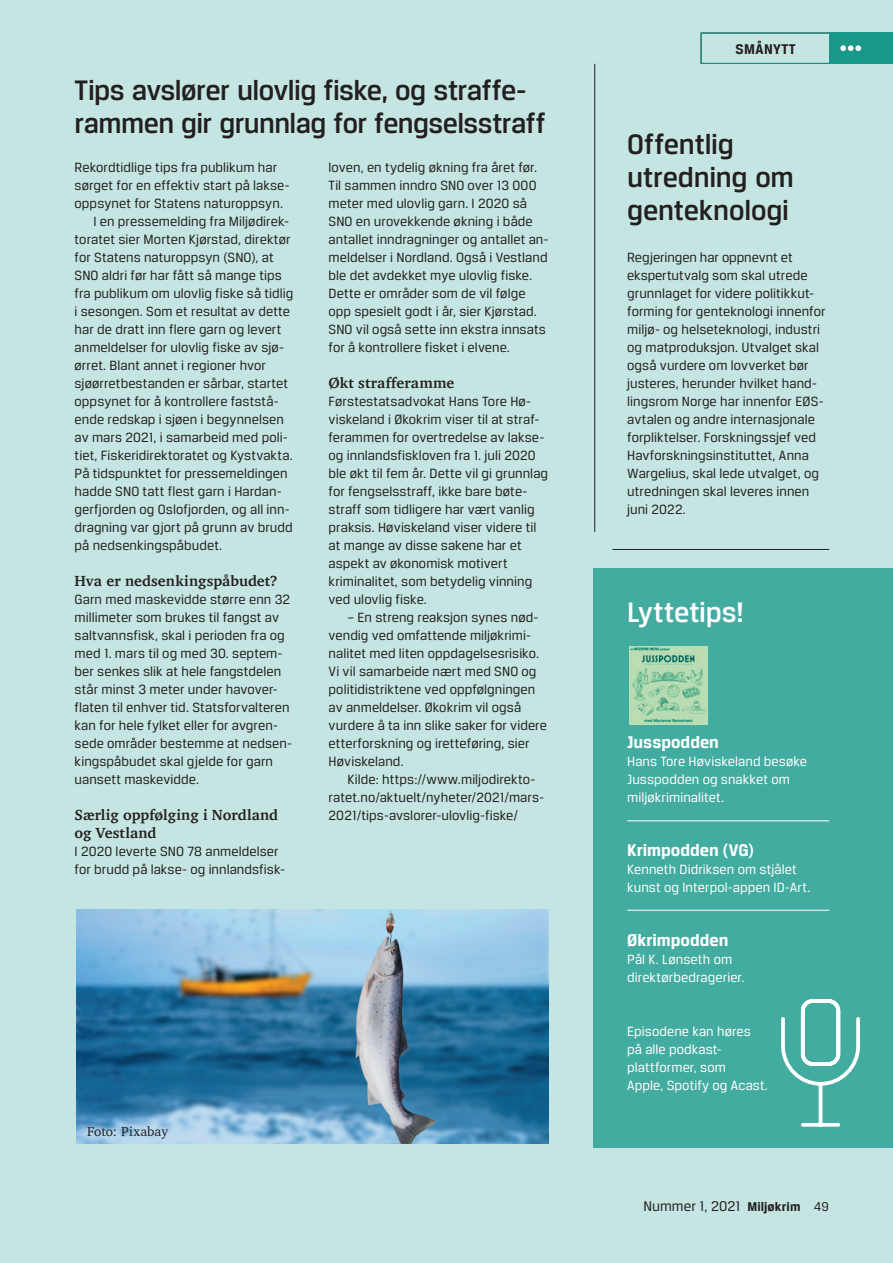
<style>
.page{position:relative;width:893px;height:1263px;background:#c5e5e2}
.page>*{position:absolute;margin:0;border:0;box-sizing:border-box;transform-origin:0 0}
.t1{font:500 30px/33px "Breuer Text";letter-spacing:-.015em;color:#231f20}
.t2{font:500 30px "Breuer Text";letter-spacing:-.01em;color:#fff}
.t3{font:700 18px "Breuer Text";color:#fff}
.t4{font:700 15px/18px "Charter";letter-spacing:.005em;color:#231f20}
.t5{font:15px "Breuer Text";color:#231f20}
.t6{font:700 15px "Breuer Text";letter-spacing:.03em;color:#231f20}
.t7{font:14.25px/18px "Breuer Text";letter-spacing:.005em;color:#231f20}
.t8{font:14.25px/18px "Breuer Text";letter-spacing:.005em;color:#fff}
.t9{font:13.5px "Charter";color:#231f20}
.s1{font-weight:700;font-size:13.5px}
.s2{font-size:13.5px}
</style>
<div class="page">
<div style="left:593px;top:568px;width:300px;height:580px;background:#43aca0"></div>
<div style="left:701px;top:33px;width:129px;height:31px;border:1px solid #18998a"></div>
<div style="left:830px;top:33px;width:63px;height:31px;background:#18998a"></div>
<svg style="left:840px;top:45px;width:21px;height:6px"></svg>
<img style="left:77px;top:910px;width:472px;height:234px">
<hr style="left:594px;top:64px;width:1px;height:468px;background:#231f20">
<img style="left:630px;top:647px;width:77px;height:77px">
<hr style="left:627px;top:820px;width:202px;height:1px;background:#fff">
<hr style="left:627px;top:910px;width:202px;height:1px;background:#fff">
<svg style="left:781px;top:999px;width:79px;height:128px"></svg>
<hr style="left:612px;top:549px;width:217px;height:1px;background:#231f20">
<h1 class="t1" style="left:75px;top:73px;width:472px">Tips avslører ulovlig fiske, og straffe&shy;rammen gir grunnlag for fengselsstraff</h1>
<p class="t7" style="left:75px;top:158px;width:204px">Rekordtidlige tips fra publikum har</p>
<p class="t7" style="left:75px;top:176px;width:217px">sørget for en effektiv start på lakse-</p>
<p class="t7" style="left:75px;top:194px;width:210px">oppsynet for Statens naturoppsyn.</p>
<p class="t7" style="left:94px;top:212px;width:197px">I en pressemelding fra Miljødirek-</p>
<p class="t7" style="left:75px;top:230px;width:218px">toratet sier Morten Kjørstad, direktør</p>
<p class="t7" style="left:75px;top:248px;width:201px">for Statens naturoppsyn (SNO), at</p>
<p class="t7" style="left:75px;top:266px;width:209px">SNO aldri før har fått så mange tips</p>
<p class="t7" style="left:75px;top:284px;width:220px">fra publikum om ulovlig fiske så tidlig</p>
<p class="t7" style="left:75px;top:302px;width:217px">i sesongen. Som et resultat av dette</p>
<p class="t7" style="left:75px;top:320px;width:208px">har de dratt inn flere garn og levert</p>
<p class="t7" style="left:75px;top:338px;width:211px">anmeldelser for ulovlig fiske av sjø-</p>
<p class="t7" style="left:75px;top:356px;width:193px">ørret. Blant annet i regioner hvor</p>
<p class="t7" style="left:75px;top:374px;width:215px">sjøørretbestanden er sårbar, startet</p>
<p class="t7" style="left:75px;top:392px;width:206px">oppsynet for å kontrollere faststå-</p>
<p class="t7" style="left:75px;top:410px;width:211px">ende redskap i sjøen i begynnelsen</p>
<p class="t7" style="left:75px;top:428px;width:215px">av mars 2021, i samarbeid med poli-</p>
<p class="t7" style="left:75px;top:446px;width:220px">tiet, Fiskeridirektoratet og Kystvakta.</p>
<p class="t7" style="left:75px;top:464px;width:215px">På tidspunktet for pressemeldingen</p>
<p class="t7" style="left:75px;top:482px;width:209px">hadde SNO tatt flest garn i Hardan-</p>
<p class="t7" style="left:75px;top:500px;width:217px">gerfjorden og Oslofjorden, og all inn-</p>
<p class="t7" style="left:75px;top:518px;width:220px">dragning var gjort på grunn av brudd</p>
<p class="t7" style="left:75px;top:536px;width:149px">på nedsenkingspåbudet.</p>
<p class="t4" style="left:75px;top:571px;width:204px">Hva er nedsenkingspåbudet?</p>
<p class="t7" style="left:75px;top:590px;width:219px">Garn med maskevidde større enn 32 millimeter som brukes til fangst av saltvannsfisk, skal i perioden fra og med 1. mars til og med 30. septem&shy;ber senkes slik at hele fangstdelen står minst 3 meter under havover&shy;flaten til enhver tid. Statsforvalteren kan for hele fylket eller for avgren&shy;sede områder bestemme at nedsen&shy;kingspåbudet skal gjelde for garn uansett maskevidde.</p>
<p class="t4" style="left:75px;top:805px;width:205px">Særlig oppfølging i Nordland og Vestland</p>
<p class="t7" style="left:75px;top:842px;width:212px">I 2020 leverte SNO 78 anmeldelser for brudd på lakse- og innlandsfisk-</p>
<p class="t7" style="left:329px;top:158px;width:221px">loven, en tydelig økning fra året før.<br>Til sammen inndro SNO over 13 000 meter med ulovlig garn. I 2020 så SNO en urovekkende økning i både antallet inndragninger og antallet an&shy;meldelser i Nordland. Også i Vestland ble det avdekket mye ulovlig fiske.<br>Dette er områder som de vil følge opp spesielt godt i år, sier Kjørstad.<br>SNO vil også sette inn ekstra innsats for å kontrollere fisket i elvene.</p>
<p class="t4" style="left:329px;top:373px;width:127px">Økt strafferamme</p>
<p class="t7" style="left:329px;top:392px;width:221px">Førstestatsadvokat Hans Tore Hø&shy;viskeland i Økokrim viser til at straf&shy;ferammen for overtredelse av lakse&shy;og innlandsfiskloven fra 1. juli 2020 ble økt til fem år. Dette vil gi grunnlag for fengselsstraff, ikke bare bøte&shy;straff som tidligere har vært vanlig praksis. Høviskeland viser videre til at mange av disse sakene har et aspekt av økonomisk motivert kriminalitet, som betydelig vinning ved ulovlig fiske.</p>
<p class="t7" style="left:329px;top:608px;width:220px;text-indent:19px">– En streng reaksjon synes nød&shy;vendig ved omfattende miljøkrimi&shy;nalitet med liten oppdagelsesrisiko.<br>Vi vil samarbeide nært med SNO og politidistriktene ved oppfølgningen av anmeldelser. Økokrim vil også vurdere å ta inn slike saker for videre etterforskning og iretteføring, sier Høviskeland.</p>
<p class="t7" style="left:329px;top:770px;width:216px;text-indent:19px">Kilde: https://www.miljodirekto&shy;ratet.no/aktuelt/nyheter/2021/mars-<br>2021/tips-avslorer-ulovlig-fiske/</p>
<p class="t9" style="left:87px;top:1120px;width:82px">Foto: Pixabay</p>
<p class="t6" style="left:735px;top:41px;width:62px">SMÅNYTT</p>
<h1 class="t1" style="left:627px;top:127px;width:168px">Offentlig utredning om genteknologi</h1>
<p class="t7" style="left:627px;top:248px;width:200px">Regjeringen har oppnevnt et ekspertutvalg som skal utrede grunnlaget for videre politikkut&shy;forming for genteknologi innenfor miljø- og helseteknologi, industri og matproduksjon. Utvalget skal også vurdere om lovverket bør justeres, herunder hvilket hand&shy;lingsrom Norge har innenfor EØS&shy;avtalen og andre internasjonale forpliktelser. Forskningssjef ved<br>Havforskningsinstituttet, Anna<br>Wargelius, skal lede utvalget, og utredningen skal leveres innen juni 2022.</p>
<h1 class="t2" style="left:627px;top:595px;width:118px">Lyttetips!</h1>
<p class="t3" style="left:627px;top:732px;width:93px">Jusspodden</p>
<p class="t8" style="left:627px;top:752px;width:181px">Hans Tore Høviskeland besøke<br>Jusspodden og snakket om miljøkriminalitet.</p>
<p class="t3" style="left:627px;top:840px;width:128px">Krimpodden (VG)</p>
<p class="t8" style="left:627px;top:860px;width:185px">Kenneth Didriksen om stjålet kunst og Interpol-appen ID-Art.</p>
<p class="t3" style="left:627px;top:930px;width:103px">Økrimpodden</p>
<p class="t8" style="left:627px;top:950px;width:119px">Pål K. Lønseth om direktørbedragerier.</p>
<p class="t8" style="left:627px;top:1022px;width:142px">Episodene kan høres på alle podkast&shy;plattformer, som<br>Apple, Spotify og Acast.</p>
<p class="t5" style="left:644px;top:1197px;width:187px">Nummer 1, 2021 <span class="s1">Miljøkrim</span> <span class="s2">49</span></p>
</div>
